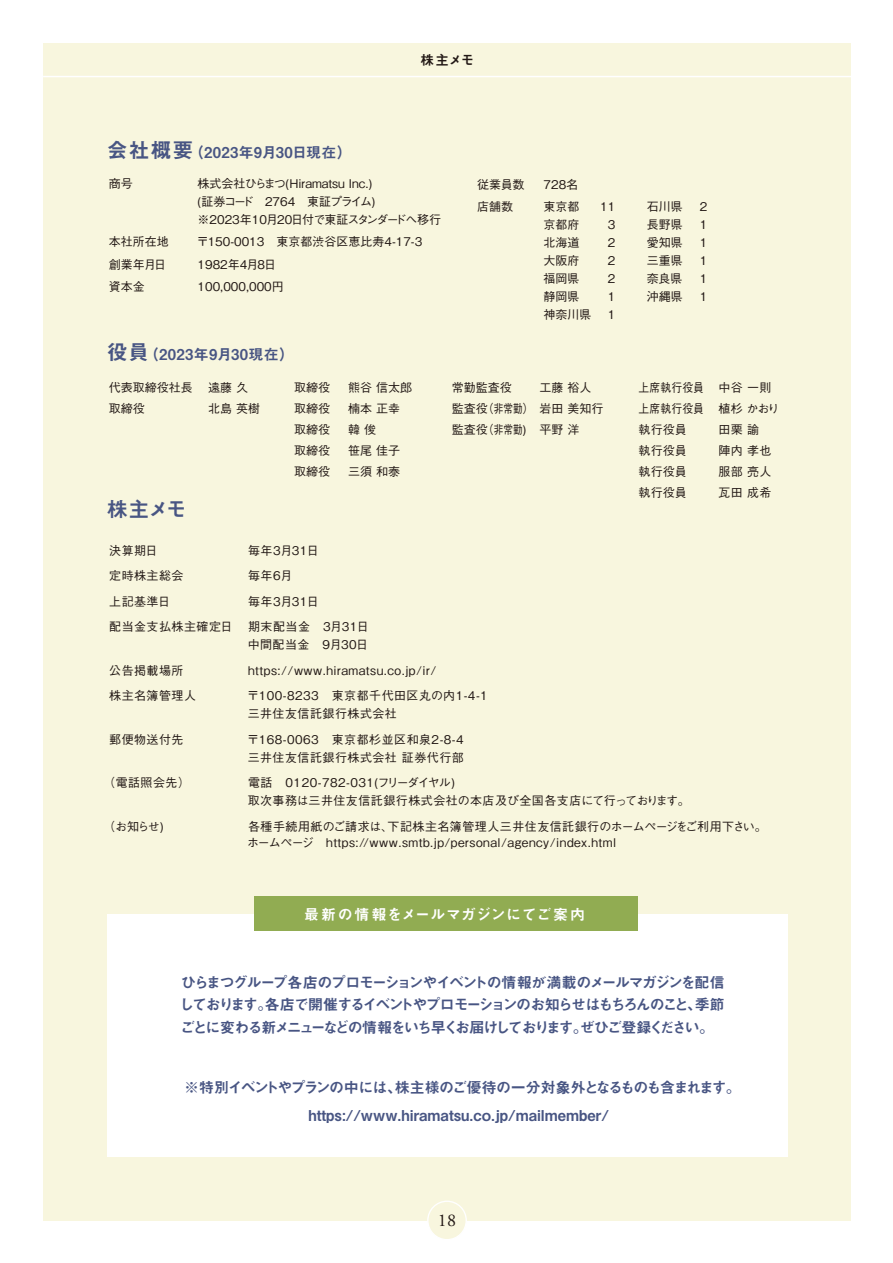
<style>
.page{position:relative;width:893px;height:1263px;background:#fff}
.page>*{position:absolute;margin:0;border:0;box-sizing:border-box;transform-origin:0 0}
.t1{font:21px "Midashi Go Pro MB31";color:#485583}
.t2{font:18px "Adobe Garamond Pro";color:#221815}
.t3{font:15px/22.5px "Midashi Go Pro MB31";letter-spacing:-.035em;color:#485583;text-align:justify}
.t4{font:15px/28.5px "Midashi Go Pro MB31";color:#485583;text-align:center}
.t5{font:15px "Midashi Go Pro MB31";letter-spacing:.02em;color:#485583}
.t6{font:15px "Midashi Go Pro MB31";letter-spacing:.045em;color:#fff}
.t7{font:13.5px "Midashi Go Pro MB31";color:#221815}
.t8{font:500 12px/18px "Gothic BBB Pro";color:#221815}
.t9{font:500 12px/18px "Gothic BBB Pro";letter-spacing:.04em;color:#221815}
.t10{font:500 12px/21px "Gothic BBB Pro";letter-spacing:.02em;color:#221815;scale:.9 1}
.s1{font-size:21px}
</style>
<div class="page">
<div style="left:43px;top:43px;width:808px;height:1177px;background:#f8f6de"></div>
<hr style="left:43px;top:76px;width:808px;height:1px;background:#fff">
<div style="left:107px;top:914px;width:680px;height:243px;background:#fff"></div>
<div style="left:254px;top:896px;width:384px;height:34px;background:#91ac52"></div>
<div style="left:428px;top:1201px;width:38px;height:39px;background:#f8f6de;border-radius:50%"></div>
<div style="left:427px;top:1200px;width:40px;height:40px;border:1px solid #fff;border-radius:50%"></div>
<p class="t5" style="left:107px;top:140px;width:246px"><span class="s1">会社概要</span>（2023年9月30日現在）</p>
<p class="t7" style="left:420px;top:50px;width:55px">株主メモ</p>
<p class="t8" style="left:109px;top:173px;width:25px">商号</p>
<p class="t8" style="left:198px;top:173px;width:245px">株式会社ひらまつ(Hiramatsu Inc.)<br>(証券コード　2764　東証プライム)<br>※2023年10月20日付で東証スタンダードへ移行</p>
<p class="t8" style="left:109px;top:231px;width:61px">本社所在地</p>
<p class="t8" style="left:197px;top:231px;width:227px">〒150-0013　東京都渋谷区恵比寿4-17-3</p>
<p class="t8" style="left:109px;top:254px;width:59px">創業年月日</p>
<p class="t8" style="left:198px;top:254px;width:80px">1982年4月8日</p>
<p class="t8" style="left:109px;top:276px;width:37px">資本金</p>
<p class="t8" style="left:198px;top:276px;width:88px">100,000,000円</p>
<p class="t5" style="left:107px;top:342px;width:189px"><span class="s1">役員</span>（2023年9月30現在）</p>
<p class="t8" style="left:109px;top:377px;width:85px">代表取締役社長</p>
<p class="t8" style="left:208px;top:377px;width:41px">遠藤 久</p>
<p class="t8" style="left:109px;top:398px;width:37px">取締役</p>
<p class="t8" style="left:208px;top:398px;width:53px">北島 英樹</p>
<h1 class="t1" style="left:107px;top:492px;width:82px">株主メモ</h1>
<p class="t8" style="left:294px;top:377px;width:37px">取締役</p>
<p class="t8" style="left:348px;top:377px;width:65px">熊谷 信太郎</p>
<p class="t8" style="left:294px;top:398px;width:37px">取締役</p>
<p class="t8" style="left:348px;top:398px;width:53px">楠本 正幸</p>
<p class="t8" style="left:294px;top:419px;width:37px">取締役</p>
<p class="t8" style="left:348px;top:419px;width:29px">韓 俊</p>
<p class="t8" style="left:294px;top:440px;width:37px">取締役</p>
<p class="t8" style="left:348px;top:440px;width:53px">笹尾 佳子</p>
<p class="t8" style="left:294px;top:461px;width:37px">取締役</p>
<p class="t8" style="left:348px;top:461px;width:53px">三須 和泰</p>
<p class="t8" style="left:477px;top:174px;width:49px">従業員数</p>
<p class="t8" style="left:544px;top:174px;width:36px">728名</p>
<p class="t8" style="left:477px;top:196px;width:37px">店舗数</p>
<p class="t8" style="left:544px;top:196px;width:37px">東京都</p>
<p class="t8" style="left:600px;top:196px;width:17px">11</p>
<p class="t8" style="left:647px;top:196px;width:37px">石川県</p>
<p class="t8" style="left:700px;top:196px;width:9px">2</p>
<p class="t8" style="left:544px;top:214px;width:37px">京都府</p>
<p class="t8" style="left:608px;top:214px;width:9px">3</p>
<p class="t8" style="left:647px;top:214px;width:37px">長野県</p>
<p class="t8" style="left:700px;top:214px;width:9px">1</p>
<p class="t8" style="left:544px;top:232px;width:37px">北海道</p>
<p class="t8" style="left:608px;top:232px;width:9px">2</p>
<p class="t8" style="left:647px;top:232px;width:37px">愛知県</p>
<p class="t8" style="left:700px;top:232px;width:9px">1</p>
<p class="t8" style="left:544px;top:250px;width:37px">大阪府</p>
<p class="t8" style="left:608px;top:250px;width:9px">2</p>
<p class="t8" style="left:647px;top:250px;width:37px">三重県</p>
<p class="t8" style="left:700px;top:250px;width:9px">1</p>
<p class="t8" style="left:544px;top:268px;width:37px">福岡県</p>
<p class="t8" style="left:608px;top:268px;width:9px">2</p>
<p class="t8" style="left:647px;top:268px;width:37px">奈良県</p>
<p class="t8" style="left:700px;top:268px;width:9px">1</p>
<p class="t8" style="left:544px;top:286px;width:37px">静岡県</p>
<p class="t8" style="left:608px;top:286px;width:9px">1</p>
<p class="t8" style="left:647px;top:286px;width:37px">沖縄県</p>
<p class="t8" style="left:700px;top:286px;width:9px">1</p>
<p class="t8" style="left:544px;top:304px;width:49px">神奈川県</p>
<p class="t8" style="left:608px;top:304px;width:9px">1</p>
<p class="t8" style="left:452px;top:376px;width:153px;line-height:21px;text-indent:88px">工藤 裕人監査役（非常勤） 岩田 美知行監査役（非常勤) 平野 洋</p>
<p class="t10" style="left:638px;top:376px;width:158px">上席執行役員 中谷 一則上席執行役員 植杉 かおり執行役員</p>
<p class="t8" style="left:452px;top:377px;width:61px">常勤監査役</p>
<p class="t8" style="left:718px;top:419px;width:42px">田栗 諭</p>
<p class="t8" style="left:638px;top:440px;width:50px">執行役員</p>
<p class="t8" style="left:719px;top:440px;width:54px">陣内 孝也</p>
<p class="t8" style="left:638px;top:461px;width:50px">執行役員</p>
<p class="t8" style="left:719px;top:461px;width:54px">服部 亮人</p>
<p class="t8" style="left:638px;top:482px;width:50px">執行役員</p>
<p class="t8" style="left:719px;top:482px;width:54px">瓦田 成希</p>
<p class="t8" style="left:109px;top:540px;width:50px">決算期日</p>
<p class="t8" style="left:248px;top:540px;width:72px">毎年3月31日</p>
<p class="t8" style="left:109px;top:565px;width:76px">定時株主総会</p>
<p class="t8" style="left:248px;top:565px;width:46px">毎年6月</p>
<p class="t8" style="left:109px;top:591px;width:62px">上記基準日</p>
<p class="t8" style="left:248px;top:591px;width:72px">毎年3月31日</p>
<p class="t9" style="left:109px;top:616px;width:125px">配当金支払株主確定日</p>
<p class="t9" style="left:248px;top:616px;width:123px">期末配当金　3月31日中間配当金　9月30日</p>
<p class="t8" style="left:109px;top:660px;width:76px">公告掲載場所</p>
<p class="t9" style="left:248px;top:660px;width:190px">https://www.hiramatsu.co.jp/ir/</p>
<p class="t9" style="left:109px;top:685px;width:88px">株主名簿管理人</p>
<p class="t9" style="left:247px;top:685px;width:242px">〒100-8233　東京都千代田区丸の内1-4-1三井住友信託銀行株式会社</p>
<p class="t8" style="left:109px;top:729px;width:76px">郵便物送付先</p>
<p class="t9" style="left:247px;top:729px;width:218px">〒168-0063　東京都杉並区和泉2-8-4三井住友信託銀行株式会社 証券代行部</p>
<p class="t8" style="left:103px;top:772px;width:88px">（電話照会先）</p>
<p class="t9" style="left:248px;top:772px;width:444px">電話　0120-782-031(フリーダイヤル)<br>取次事務は三井住友信託銀行株式会社の本店及び全国各支店にて行っております。</p>
<p class="t8" style="left:103px;top:816px;width:62px">（お知らせ)</p>
<p class="t9" style="left:247px;top:816px;width:521px;line-height:16.5px">各種手続用紙のご請求は、下記株主名簿管理人三井住友信託銀行のホームページをご利用下さい。ホームページ　https://www.smtb.jp/personal/agency/index.html</p>
<p class="t6" style="left:304px;top:902px;width:283px">最新の情報をメールマガジンにてご案内</p>
<p class="t3" style="left:180px;top:969px;width:547px">ひらまつグループ各店のプロモーションやイベントの情報が満載のメールマガジンを配信しております。各店で開催するイベントやプロモーションのお知らせはもちろんのこと、季節ごとに変わる新メニューなどの情報をいち早くお届けしております。ぜひご登録ください。</p>
<p class="t4" style="left:184px;top:1071px;width:558px">※特別イベントやプランの中には、株主様のご優待の一分対象外となるものも含まれます。https://www.hiramatsu.co.jp/mailmember/</p>
<h2 class="t2" style="left:438px;top:1210px;width:20px">18</h2>
</div>
